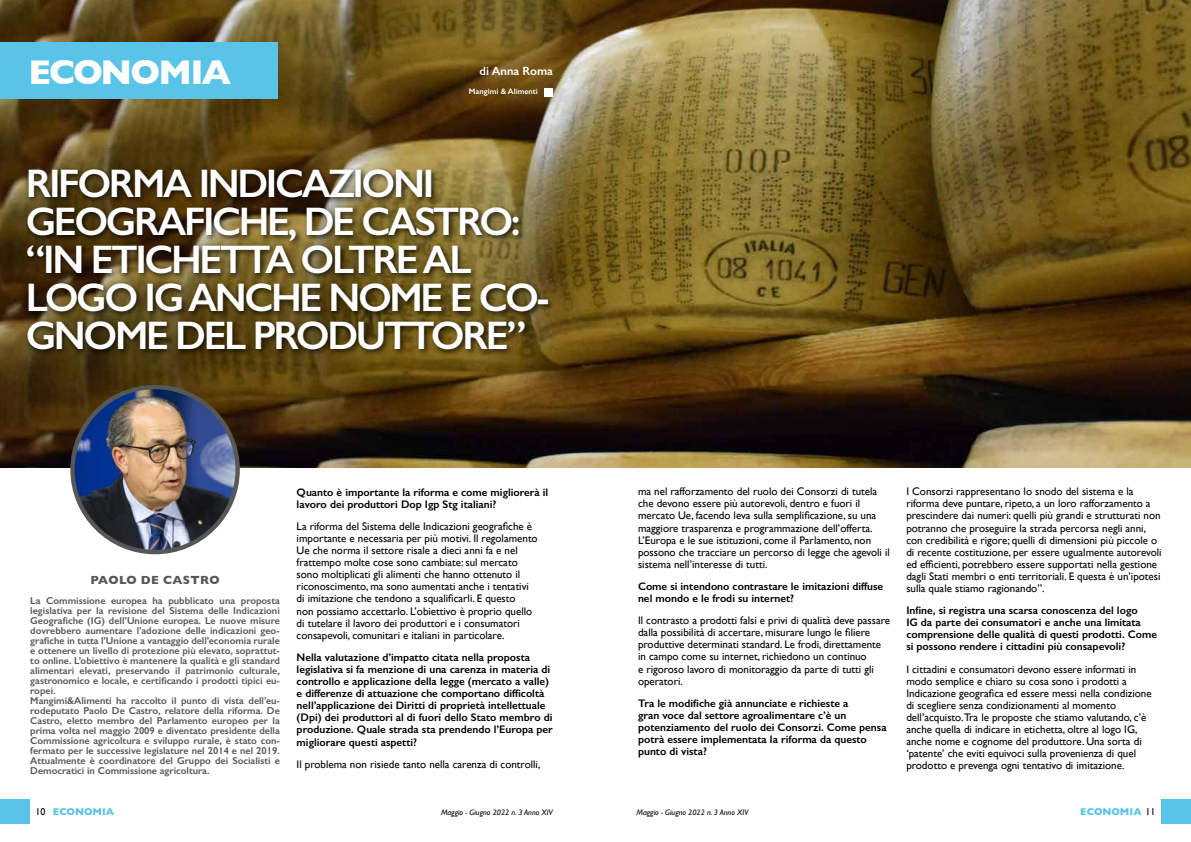
<style>
.page{position:relative;width:1191px;height:842px;background:#fff}
.page>*{position:absolute;margin:0;border:0;box-sizing:border-box;transform-origin:0 0}
.t1{font:600 40px/38px "Gill Sans";letter-spacing:-.06em;color:#fff}
.t2{font:700 35px "Gill Sans";letter-spacing:-.05em;color:#fff}
.t3{font:700 12px "Gill Sans";letter-spacing:.03em;color:#575756}
.t4{font:600 12px "Gill Sans";color:#fff}
.t5{font:11px/12.1px "Gill Sans";color:#000}
.t6{font:600 11px/12.1px "Gill Sans";color:#000}
.t7{font:600 10px/10px "Gill Sans";color:#575756}
.t8{font:700 10px "Gill Sans";color:#59c4e8}
.t9{font:italic 8px "Gill Sans";color:#000}
.t10{font:600 8px "Gill Sans";color:#fff}
.s1{font-weight:400;color:#000}
</style>
<div class="page">
<div style="left:1160px;top:799px;width:31px;height:25px;background:#59c4e8"></div>
<div style="left:0;top:799px;width:30px;height:25px;background:#59c4e8"></div>
<img style="left:0;top:0;width:1191px;height:468px">
<div style="left:24px;top:166px;width:531px;height:191px;background:#000;opacity:.75"></div>
<div style="left:0;top:43px;width:278px;height:56px;background:#59c4e8"></div>
<div style="left:544px;top:88px;width:9px;height:8px;background:#fff"></div>
<img style="left:73px;top:387px;width:165px;height:165px;border-radius:83px">
<div style="left:70px;top:385px;width:170px;height:169px;border:4px solid #575756;border-radius:50%"></div>
<h2 class="t2" style="left:28px;top:44px;width:204px">ECONOMIA</h2>
<p class="t4" style="left:479px;top:64px;width:75px">di Anna Roma</p>
<p class="t10" style="left:469px;top:87px;width:70px">Mangimi &amp; Alimenti</p>
<h1 class="t1" style="left:26px;top:164px;width:525px">RIFORMA INDICAZIONI<br>GEOGRAFICHE, DE CASTRO: “IN ETICHETTA OLTRE AL<br>LOGO IG ANCHE NOME E CO-<br>GNOME DEL PRODUTTORE”</h1>
<p class="t3" style="left:90px;top:570px;width:131px">PAOLO DE CASTRO</p>
<p class="t7" style="left:30px;top:595px;width:251px">La Commissione europea ha pubblicato una proposta legislativa per la revisione del Sistema delle Indicazioni Geografiche (IG) dell’Unione europea. Le nuove misure dovrebbero aumentare l’adozione delle indicazioni geo&shy;grafiche in tutta l’Unione a vantaggio dell’economia rurale e ottenere un livello di protezione più elevato, soprattut&shy;to online. L’obiettivo è mantenere la qualità e gli standard alimentari elevati, preservando il patrimonio culturale, gastronomico e locale, e certificando i prodotti tipici eu&shy;ropei.<br>Mangimi&amp;Alimenti ha raccolto il punto di vista dell’eu&shy;rodeputato Paolo De Castro, relatore della riforma. De Castro, eletto membro del Parlamento europeo per la prima volta nel maggio 2009 e diventato presidente della Commissione agricoltura e sviluppo rurale, è stato con&shy;fermato per le successive legislature nel 2014 e nel 2019.<br>Attualmente è coordinatore del Gruppo dei Socialisti e Democratici in Commissione agricoltura.</p>
<p class="t6" style="left:297px;top:486px;width:253px">Quanto è importante la riforma e come migliorerà il lavoro dei produttori Dop Igp Stg italiani?</p>
<p class="t5" style="left:297px;top:520px;width:242px">La riforma del Sistema delle Indicazioni geografiche è importante e necessaria per più motivi. Il regolamento Ue che norma il settore risale a dieci anni fa e nel frattempo molte cose sono cambiate: sul mercato sono moltiplicati gli alimenti che hanno ottenuto il riconoscimento, ma sono aumentati anche i tentativi di imitazione che tendono a squalificarli. E questo<br>non possiamo accettarlo. L’obiettivo è proprio quello di tutelare il lavoro dei produttori e i consumatori consapevoli, comunitari e italiani in particolare.</p>
<p class="t6" style="left:297px;top:651px;width:258px">Nella valutazione d’impatto citata nella proposta legislativa si fa menzione di una carenza in materia di controllo e applicazione della legge (mercato a valle) e differenze di attuazione che comportano difficoltà nell’applicazione dei Diritti di proprietà intellettuale (Dpi) dei produttori al di fuori dello Stato membro di produzione. Quale strada sta prendendo l’Europa per migliorare questi aspetti?</p>
<p class="t5" style="left:297px;top:758px;width:245px">Il problema non risiede tanto nella carenza di controlli,</p>
<p class="t5" style="left:638px;top:485px;width:253px">ma nel rafforzamento del ruolo dei Consorzi di tutela che devono essere più autorevoli, dentro e fuori il mercato Ue, facendo leva sulla semplificazione, su una maggiore trasparenza e programmazione dell’offerta.<br>L’Europa e le sue istituzioni, come il Parlamento, non possono che tracciare un percorso di legge che agevoli il sistema nell’interesse di tutti.</p>
<p class="t6" style="left:638px;top:580px;width:247px">Come si intendono contrastare le imitazioni diffuse nel mondo e le frodi su internet?</p>
<p class="t5" style="left:638px;top:614px;width:254px">Il contrasto a prodotti falsi e privi di qualità deve passare dalla possibilità di accertare, misurare lungo le filiere produttive determinati standard. Le frodi, direttamente in campo come su internet, richiedono un continuo<br>e rigoroso lavoro di monitoraggio da parte di tutti gli operatori.</p>
<p class="t6" style="left:638px;top:697px;width:250px">Tra le modifiche già annunciate e richieste a<br>gran voce dal settore agroalimentare c’è un potenziamento del ruolo dei Consorzi. Come pensa potrà essere implementata la riforma da questo punto di vista?</p>
<p class="t5" style="left:906px;top:485px;width:257px">I Consorzi rappresentano lo snodo del sistema e la riforma deve puntare, ripeto, a un loro rafforzamento a prescindere dai numeri: quelli più grandi e strutturati non potranno che proseguire la strada percorsa negli anni, con credibilità e rigore; quelli di dimensioni più piccole o di recente costituzione, per essere ugualmente autorevoli ed efficienti, potrebbero essere supportati nella gestione dagli Stati membri o enti territoriali. E questa è un’ipotesi sulla quale stiamo ragionando”.</p>
<p class="t6" style="left:906px;top:604px;width:252px">Infine, si registra una scarsa conoscenza del logo<br>IG da parte dei consumatori e anche una limitata comprensione delle qualità di questi prodotti. Come si possono rendere i cittadini più consapevoli?</p>
<p class="t5" style="left:906px;top:663px;width:247px">I cittadini e consumatori devono essere informati in modo semplice e chiaro su cosa sono i prodotti a Indicazione geografica ed essere messi nella condizione di scegliere senza condizionamenti al momento dell’acquisto.Tra le proposte che stiamo valutando, c’è anche quella di indicare in etichetta, oltre al logo IG, anche nome e cognome del produttore. Una sorta di ‘patente’ che eviti equivoci sulla provenienza di quel prodotto e prevenga ogni tentativo di imitazione.</p>
<p class="t8" style="left:36px;top:804px;width:80px"><span class="s1">10</span> ECONOMIA</p>
<p class="t9" style="left:441px;top:807px;width:113px">Maggio - Giugno 2022 n. 3 Anno XIV</p>
<p class="t9" style="left:636px;top:807px;width:113px">Maggio - Giugno 2022 n. 3 Anno XIV</p>
<p class="t8" style="left:1080px;top:804px;width:77px">ECONOMIA <span class="s1">11</span></p>
</div>
